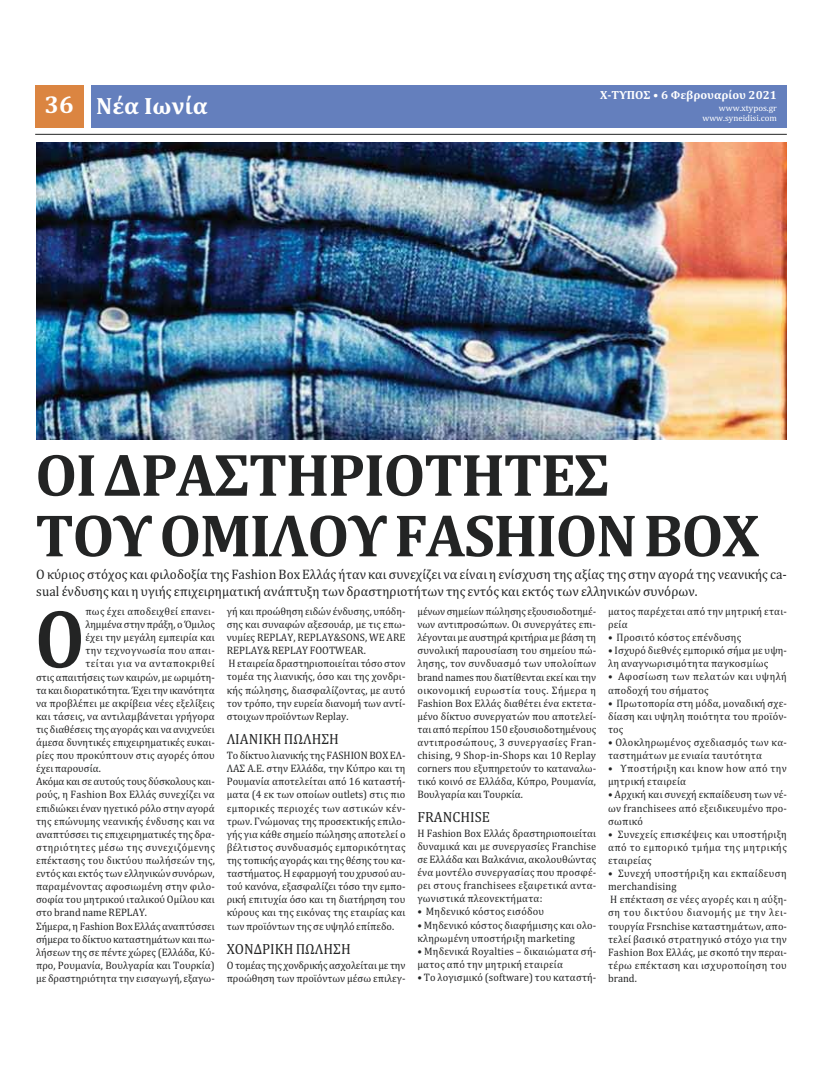
<style>
.page{position:relative;width:822px;height:1077px;background:#fff}
.page>*{position:absolute;margin:0;border:0;box-sizing:border-box;transform-origin:0 0}
.t1{font:700 83.9px "Cambria";color:#232424;scale:.85 1}
.t2{font:700 60.6px/60.6px "Cambria";letter-spacing:-.025em;color:#232424}
.t3{font:700 23.8px "Cambria";color:#fff}
.t4{font:14.9px "Cambria";color:#232424;scale:.95 1}
.t5{font:13.9px/16.7px "Cambria";letter-spacing:.005em;color:#232424;scale:.95 1}
.t6{font:700 11.9px "Cambria";color:#fff}
.t7{font:10.9px/13.1px "Cambria";letter-spacing:.01em;color:#232424;scale:.95 1}
.t8{font:10.9px/13.1px "Cambria";letter-spacing:-.01em;color:#232424;scale:.95 1}
.t9{font:10.9px/13.1px "Cambria";letter-spacing:.04em;color:#232424;scale:.95 1}
.t10{font:10.9px/13.1px "Cambria";letter-spacing:.035em;color:#232424;scale:.95 1}
.t11{font:10.9px "Cambria";letter-spacing:-.015em;color:#232424;scale:.95 1}
.t12{font:10.9px "Cambria";letter-spacing:.03em;color:#232424;scale:.95 1}
.t13{font:8.9px/10.7px "Cambria";color:#fff;text-align:right}
.s1{font-size:24.8px}
</style>
<div class="page">
<div style="left:91px;top:85px;width:696px;height:43px;background:#647fbd"></div>
<div style="left:35px;top:85px;width:48px;height:43px;background:#db8541"></div>
<hr style="left:35px;top:134px;width:752px;height:1px;background:#232424">
<img style="left:36px;top:142px;width:751px;height:298px">
<h3 class="t3" style="left:45px;top:98px;width:164px"><span class="s1">36</span> Νέα Ιωνία</h3>
<p class="t6" style="left:600px;top:90px;width:178px">Χ‑ΤΥΠΟΣ • 6 Φεβρουαρίου 2021</p>
<p class="t13" style="left:702px;top:103px;width:76px">www.xtypos.gr www.syneidisi.com</p>
<h2 class="t2" style="left:35px;top:451px;width:726px">ΟΙ ΔΡΑΣΤΗΡΙΟΤΗΤΕΣ<br>ΤΟΥ ΟΜΙΛΟΥ FASHION BOX</h2>
<p class="t5" style="left:36px;top:568px;width:792px">Ο κύριος στόχος και φιλοδοξία της Fashion Box Ελλάς ήταν και συνεχίζει να είναι η ενίσχυση της αξίας της στην αγορά της νεανικής ca‐ sual ένδυσης και η υγιής επιχειρηματική ανάπτυξη των δραστηριοτήτων της εντός και εκτός των ελληνικών συνόρων.</p>
<h1 class="t1" style="left:35px;top:609px;width:60px">O</h1>
<p class="t7" style="left:227px;top:606px;width:190px">γή και προώθηση ειδών ένδυσης, υπόδη‐ σης και συναφών αξεσουάρ, με τις επω‐ νυμίες REPLAY, REPLAY&amp;SONS, WE ARE REPLAY&amp; REPLAY FOOTWEAR.<br>Η εταιρεία δραστηριοποιείται τόσο στον τομέα της λιανικής, όσο και της χονδρι‐ κής πώλησης, διασφαλίζοντας, με αυτό τον τρόπο, την ευρεία διανομή των αντί‐ στοιχων προϊόντων Replay.</p>
<h3 class="t4" style="left:227px;top:734px;width:120px">ΛΙΑΝΙΚΗ ΠΩΛΗΣΗ</h3>
<p class="t7" style="left:227px;top:750px;width:190px;text-align:justify">Το δίκτυο λιανικής της FASHION BOX ΕΛ‐ ΛΑΣ Α.Ε. στην Ελλάδα, την Κύπρο και τη Ρουμανία αποτελείται από 16 καταστή‐ ματα (4 εκ των οποίων outlets) στις πιο εμπορικές περιοχές των αστικών κέν‐ τρων. Γνώμονας της προσεκτικής επιλο‐ γής για κάθε σημείο πώλησης αποτελεί ο βέλτιστος συνδυασμός εμπορικότητας της τοπικής αγοράς και της θέσης του κα‐ ταστήματος. Η εφαρμογή του χρυσού αυ‐ τού κανόνα, εξασφαλίζει τόσο την εμπο‐ ρική επιτυχία όσο και τη διατήρηση του κύρους και της εικόνας της εταιρίας και των προϊόντων της σε υψηλό επίπεδο.</p>
<h3 class="t4" style="left:227px;top:944px;width:132px">ΧΟΝΔΡΙΚΗ ΠΩΛΗΣΗ</h3>
<p class="t8" style="left:227px;top:960px;width:190px">Ο τομέας της χονδρικής ασχολείται με την προώθηση των προϊόντων μέσω επιλεγ‐</p>
<p class="t7" style="left:608px;top:606px;width:190px">ματος παρέχεται από την μητρική εται‐ ρεία</p>
<p class="t7" style="left:608px;top:632px;width:142px">• Προσιτό κόστος επένδυσης</p>
<p class="t7" style="left:608px;top:645px;width:190px">• Ισχυρό διεθνές εμπορικό σήμα με υψη‐ λη αναγνωρισιμότητα παγκοσμίως</p>
<p class="t9" style="left:608px;top:671px;width:190px">• Αφοσίωση των πελατών και υψηλή αποδοχή του σήματος</p>
<p class="t7" style="left:608px;top:698px;width:190px;text-align:justify">• Πρωτοπορία στη μόδα, μοναδική σχε‐ δίαση και υψηλη ποιότητα του προϊόν‐ τος</p>
<p class="t7" style="left:608px;top:737px;width:190px">• Ολοκληρωμένος σχεδιασμός των κα‐ ταστημάτων με ενιαία ταυτότητα</p>
<p class="t10" style="left:608px;top:763px;width:190px">• Υποστήριξη και know how από την μητρική εταιρεία</p>
<p class="t7" style="left:608px;top:789px;width:190px;text-align:justify">• Αρχική και συνεχή εκπαίδευση των νέ‐ ων franchisees από εξειδικευμένο προ‐ σωπικό</p>
<p class="t7" style="left:608px;top:829px;width:190px;text-align:justify">• Συνεχείς επισκέψεις και υποστήριξη από το εμπορικό τμήμα της μητρικής εταιρείας</p>
<p class="t7" style="left:608px;top:868px;width:190px">• Συνεχή υποστήριξη και εκπαίδευση merchandising<br>Η επέκταση σε νέες αγορές και η αύξη‐ ση του δικτύου διανομής με την λει‐ τουργία Frsnchise καταστημάτων, απο‐ τελεί βασικό στρατηγικό στόχο για την<br>Fashion Box Ελλάς, με σκοπό την περαι‐ τέρω επέκταση και ισχυροποίηση του brand.</p>
<p class="t7" style="left:86px;top:606px;width:138px">πως έχει αποδειχθεί επανει‐</p>
<p class="t8" style="left:86px;top:619px;width:138px">λημμένα στην πράξη, ο Όμιλος</p>
<p class="t7" style="left:86px;top:632px;width:138px">έχει την μεγάλη εμπειρία και</p>
<p class="t12" style="left:86px;top:647px;width:138px">την τεχνογνωσία που απαι‐</p>
<p class="t9" style="left:86px;top:658px;width:138px">τείται για να ανταποκριθεί</p>
<p class="t7" style="left:36px;top:671px;width:190px">στις απαιτήσεις των καιρών, με ωριμότη‐</p>
<p class="t11" style="left:36px;top:686px;width:190px">τα και διορατικότητα. Έχει την ικανότητα</p>
<p class="t7" style="left:36px;top:698px;width:190px">να προβλέπει με ακρίβεια νέες εξελίξεις</p>
<p class="t7" style="left:36px;top:711px;width:190px">και τάσεις, να αντιλαμβάνεται γρήγορα</p>
<p class="t7" style="left:36px;top:724px;width:190px">τις διαθέσεις της αγοράς και να ανιχνεύει</p>
<p class="t7" style="left:36px;top:737px;width:190px">άμεσα δυνητικές επιχειρηματικές ευκαι‐</p>
<p class="t7" style="left:36px;top:750px;width:190px">ρίες που προκύπτουν στις αγορές όπου</p>
<p class="t7" style="left:36px;top:763px;width:70px">έχει παρουσία.</p>
<p class="t8" style="left:36px;top:776px;width:190px">Ακόμα και σε αυτούς τους δύσκολους και‐</p>
<p class="t7" style="left:36px;top:789px;width:190px">ρούς, η Fashion Box Ελλάς συνεχίζει να</p>
<p class="t7" style="left:36px;top:802px;width:190px">επιδιώκει έναν ηγετικό ρόλο στην αγορά</p>
<p class="t7" style="left:36px;top:816px;width:190px">της επώνυμης νεανικής ένδυσης και να</p>
<p class="t7" style="left:36px;top:829px;width:190px">αναπτύσσει τις επιχειρηματικές της δρα‐</p>
<p class="t9" style="left:36px;top:842px;width:190px">στηριότητες μέσω της συνεχιζόμενης</p>
<p class="t7" style="left:36px;top:855px;width:190px">επέκτασης του δικτύου πωλήσεών της,</p>
<p class="t7" style="left:36px;top:868px;width:190px">εντός και εκτός των ελληνικών συνόρων,</p>
<p class="t7" style="left:36px;top:881px;width:190px">παραμένοντας αφοσιωμένη στην φιλο‐</p>
<p class="t7" style="left:36px;top:894px;width:190px">σοφία του μητρικού ιταλικού Ομίλου και</p>
<p class="t7" style="left:36px;top:907px;width:118px">στο brand name REPLAY.</p>
<p class="t7" style="left:36px;top:920px;width:190px">Σήμερα, η Fashion Box Ελλάς αναπτύσσει</p>
<p class="t8" style="left:36px;top:934px;width:190px">σήμερα το δίκτυο καταστημάτων και πω‐</p>
<p class="t7" style="left:36px;top:947px;width:190px">λήσεων της σε πέντε χώρες (Ελλάδα, Κύ‐</p>
<p class="t7" style="left:36px;top:960px;width:190px">προ, Ρουμανία, Βουλγαρία και Τουρκία)</p>
<p class="t7" style="left:36px;top:973px;width:190px">με δραστηριότητα την εισαγωγή, εξαγω‐</p>
<p class="t7" style="left:417px;top:606px;width:190px;text-align:justify">μένων σημείων πώλησης εξουσιοδοτημέ‐ νων αντιπροσώπων. Οι συνεργάτες επι‐ λέγονται με αυστηρά κριτήρια με βάση τη συνολική παρουσίαση του σημείου πώ‐ λησης, τον συνδυασμό των υπολοίπων brand names που διατίθενται εκεί και την οικονομική ευρωστία τους. Σήμερα η Fashion Box Ελλάς διαθέτει ένα εκτετα‐ μένο δίκτυο συνεργατών που αποτελεί‐ ται από περίπου 150 εξουσιοδοτημένους αντιπροσώπους, 3 συνεργασίες Fran‐ chising, 9 Shop‐in‐Shops και 10 Replay corners που εξυπηρετούν το καταναλω‐ τικό κοινό σε Ελλάδα, Κύπρο, Ρουμανία, Βουλγαρία και Τουρκία.</p>
<h3 class="t4" style="left:417px;top:812px;width:78px">FRANCHISE</h3>
<p class="t7" style="left:417px;top:828px;width:190px;text-align:justify">Η Fashion Box Ελλάς δραστηριοποιείται δυναμικά και με συνεργασίες Franchise σε Ελλάδα και Βαλκάνια, ακολουθώντας ένα μοντέλο συνεργασίας που προσφέ‐ ρει στους franchisees εξαιρετικά αντα‐ γωνιστικά πλεονεκτήματα:</p>
<p class="t7" style="left:417px;top:906px;width:135px">• Μηδενικό κόστος εισόδου</p>
<p class="t7" style="left:417px;top:919px;width:190px">• Μηδενικό κόστος διαφήμισης και ολο‐ κληρωμένη υποστήριξη marketing</p>
<p class="t7" style="left:417px;top:946px;width:190px">• Μηδενικά Royalties – δικαιώματα σή‐ ματος από την μητρική εταιρεία</p>
<p class="t7" style="left:417px;top:972px;width:190px">• Το λογισμικό (software) του καταστή‐</p>
</div>
